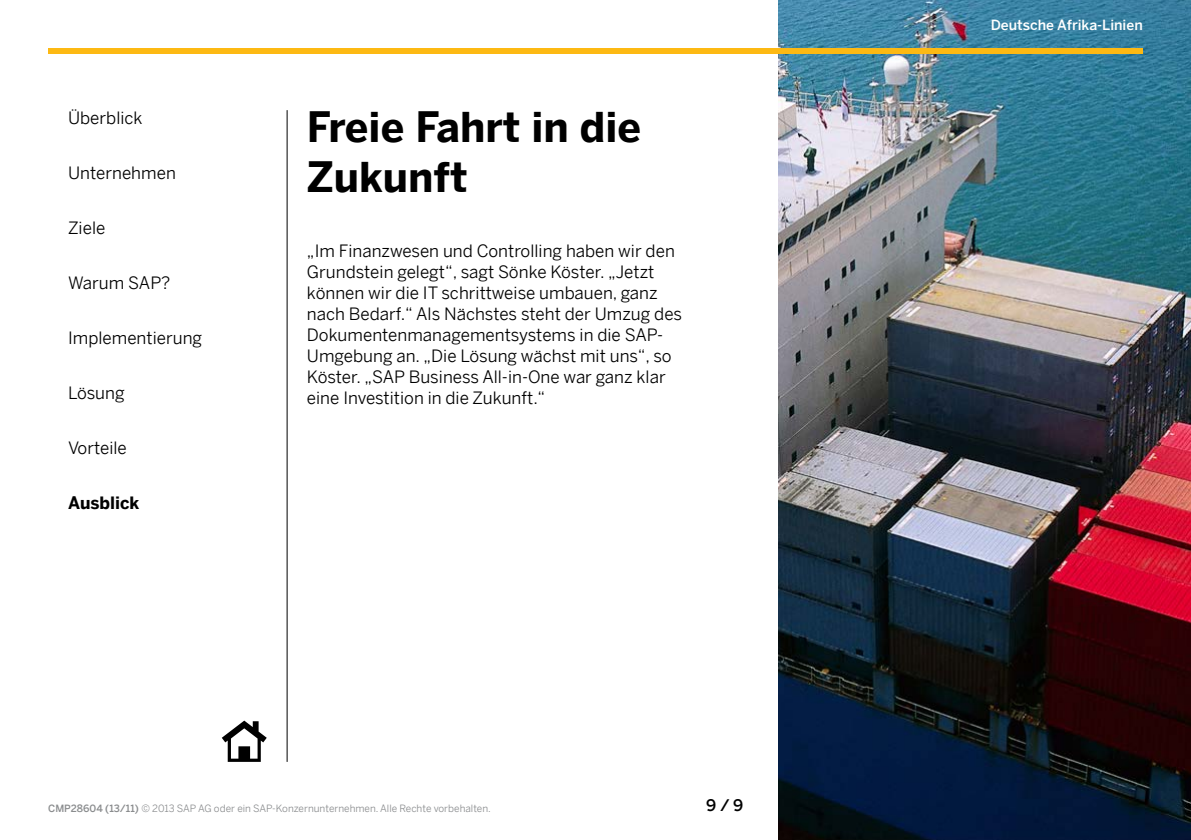
<style>
.page{position:relative;width:1191px;height:840px;background:#fff}
.page>*{position:absolute;margin:0;border:0;box-sizing:border-box;transform-origin:0 0}
.t1{font:700 41px/49px "Benton Sans";color:#000}
.t2{font:17px/21px "Benton Sans";color:#000}
.t3{font:700 17px "Benton Sans";color:#000}
.t4{font:500 16px "Benton Sans";color:#000}
.t5{font:500 14px "Benton Sans";color:#fff}
.t6{font:10px "Benton Sans";color:#8a8c8e}
.s1{font-weight:500}
</style>
<div class="page">
<img style="left:778px;top:0;width:413px;height:839px">
<hr style="left:287px;top:110px;width:1px;height:651px;background:#000">
<div style="left:48px;top:48px;width:1094px;height:6px;background:#fdb913"></div>
<svg style="left:222px;top:720px;width:45px;height:41px"></svg>
<p class="t2" style="left:68px;top:106px;width:76px">Überblick</p>
<p class="t2" style="left:68px;top:161px;width:109px">Unternehmen</p>
<p class="t2" style="left:68px;top:216px;width:39px">Ziele</p>
<p class="t2" style="left:68px;top:271px;width:104px">Warum SAP?</p>
<p class="t2" style="left:68px;top:326px;width:136px">Implementierung</p>
<p class="t2" style="left:68px;top:381px;width:58px">Lösung</p>
<p class="t2" style="left:68px;top:436px;width:60px">Vorteile</p>
<p class="t3" style="left:68px;top:490px;width:73px">Ausblick</p>
<h1 class="t1" style="left:307px;top:101px;width:336px">Freie Fahrt in die<br>Zukunft</h1>
<p class="t2" style="left:307px;top:239px;width:376px">„Im Finanzwesen und Controlling haben wir den Grundstein gelegt“, sagt Sönke Köster. „Jetzt können wir die IT schrittweise umbauen, ganz nach Bedarf.“ Als Nächstes steht der Umzug des Dokumentenmanagementsystems in die SAP-Umgebung an. „Die Lösung wächst mit uns“, so Köster. „SAP Business All-in-One war ganz klar eine Investition in die Zukunft.“</p>
<p class="t6" style="left:48px;top:800px;width:444px"><span class="s1">CMP28604 (13/11)</span> © 2013 SAP AG oder ein SAP-Konzernunternehmen. Alle Rechte vorbehalten.</p>
<p class="t4" style="left:706px;top:793px;width:39px">9/9</p>
<p class="t5" style="left:991px;top:14px;width:153px">Deutsche Afrika-Linien</p>
</div>
